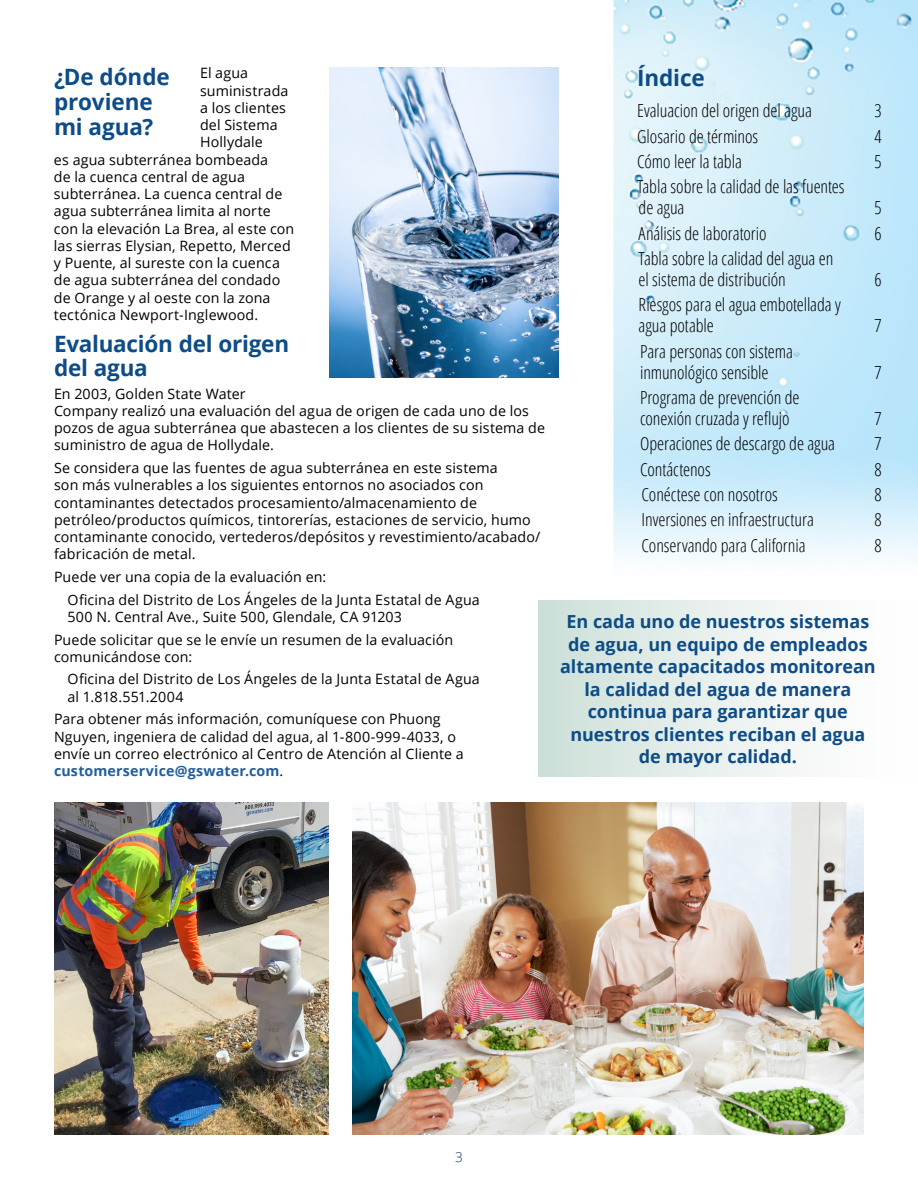
<style>
.page{position:relative;width:918px;height:1188px;background:#fff}
.page>*{position:absolute;margin:0;border:0;box-sizing:border-box;transform-origin:0 0}
.t1{font:700 22.5px/25.2px "Open Sans";letter-spacing:-.005em;color:#0d4c87}
.t2{font:300 18px/21px "Open Sans Condensed";letter-spacing:-.005em;color:#000}
.t3{font:700 18px/22.5px "Open Sans";letter-spacing:-.005em;color:#0d4c87;text-align:center}
.t4{font:14.25px/17.2px "Open Sans";letter-spacing:.01em;color:#000}
.t5{font:300 13.5px "Open Sans";color:#1a2d5c}
.s1{font-weight:700;color:#215e9e}
</style>
<div class="page">
<img style="left:613px;top:0;width:305px;height:560px">
<img style="left:330px;top:68px;width:229px;height:310px">
<img style="left:353px;top:802px;width:511px;height:332px">
<img style="left:54px;top:802px;width:274px;height:333px">
<div style="left:539px;top:600px;width:379px;height:176px;background:linear-gradient(to right,#cfe1d9,#fff)"></div>
<h1 class="t1" style="left:54px;top:63px;width:117px">¿De dónde proviene mi agua?</h1>
<p class="t4" style="left:200px;top:64px;width:50px">El agua</p>
<p class="t4" style="left:200px;top:81px;width:90px">suministrada</p>
<p class="t4" style="left:200px;top:99px;width:87px">a los clientes</p>
<p class="t4" style="left:200px;top:116px;width:79px">del Sistema</p>
<p class="t4" style="left:200px;top:133px;width:64px">Hollydale</p>
<p class="t4" style="left:54px;top:151px;width:216px">es agua subterránea bombeada</p>
<p class="t4" style="left:54px;top:168px;width:192px">de la cuenca central de agua</p>
<p class="t4" style="left:54px;top:185px;width:230px">subterránea. La cuenca central de</p>
<p class="t4" style="left:54px;top:202px;width:218px">agua subterránea limita al norte</p>
<p class="t4" style="left:54px;top:220px;width:242px">con la elevación La Brea, al este con</p>
<p class="t4" style="left:54px;top:237px;width:238px">las sierras Elysian, Repetto, Merced</p>
<p class="t4" style="left:54px;top:254px;width:227px">y Puente, al sureste con la cuenca</p>
<p class="t4" style="left:54px;top:271px;width:228px">de agua subterránea del condado</p>
<p class="t4" style="left:54px;top:289px;width:218px">de Orange y al oeste con la zona</p>
<p class="t4" style="left:54px;top:306px;width:206px">tectónica Newport-Inglewood.</p>
<h1 class="t1" style="left:54px;top:331px;width:237px;line-height:24px">Evaluación del origen del agua</h1>
<p class="t4" style="left:54px;top:384px;width:493px">En 2003, Golden State Water<br>Company realizó una evaluación del agua de origen de cada uno de los pozos de agua subterránea que abastecen a los clientes de su sistema de suministro de agua de Hollydale.</p>
<p class="t4" style="left:54px;top:459px;width:488px">Se considera que las fuentes de agua subterránea en este sistema<br>son más vulnerables a los siguientes entornos no asociados con contaminantes detectados procesamiento/almacenamiento de petróleo/productos químicos, tintorerías, estaciones de servicio, humo contaminante conocido, vertederos/depósitos y revestimiento/acabado/ fabricación de metal.</p>
<p class="t4" style="left:67px;top:565px;width:414px;line-height:22.6px;text-indent:-13px">Puede ver una copia de la evaluación en:<br>Oficina del Distrito de Los Ángeles de la Junta Estatal de Agua</p>
<p class="t4" style="left:54px;top:605px;width:401px;line-height:22.6px;text-indent:13px">500 N. Central Ave., Suite 500, Glendale, CA 91203<br>Puede solicitar que se le envíe un resumen de la evaluación</p>
<p class="t4" style="left:67px;top:645px;width:414px;line-height:22.6px;text-indent:-13px">comunicándose con:<br>Oficina del Distrito de Los Ángeles de la Junta Estatal de Agua</p>
<p class="t4" style="left:54px;top:685px;width:388px;line-height:22.6px;text-indent:13px">al 1.818.551.2004<br>Para obtener más información, comuníquese con Phuong</p>
<p class="t4" style="left:54px;top:727px;width:411px">Nguyen, ingeniera de calidad del agua, al 1-800-999-4033, o envíe un correo electrónico al Centro de Atención al Cliente a <span class="s1">customerservice@gswater.com</span>.</p>
<h1 class="t1" style="left:637px;top:64px;width:69px">Índice</h1>
<p class="t2" style="left:637px;top:100px;width:176px">Evaluacion del origen del agua</p>
<p class="t2" style="left:874px;top:100px;width:9px">3</p>
<p class="t2" style="left:637px;top:125px;width:123px">Glosario de términos</p>
<p class="t2" style="left:874px;top:125px;width:9px">4</p>
<p class="t2" style="left:637px;top:150px;width:106px">Cómo leer la tabla</p>
<p class="t2" style="left:874px;top:150px;width:9px">5</p>
<p class="t2" style="left:637px;top:176px;width:209px">Tabla sobre la calidad de las fuentes de agua</p>
<p class="t2" style="left:874px;top:197px;width:9px">5</p>
<p class="t2" style="left:639px;top:222px;width:130px">Análisis de laboratorio</p>
<p class="t2" style="left:874px;top:222px;width:9px">6</p>
<p class="t2" style="left:639px;top:247px;width:196px">Tabla sobre la calidad del agua en el sistema de distribución</p>
<p class="t2" style="left:874px;top:268px;width:9px">6</p>
<p class="t2" style="left:639px;top:294px;width:204px">Riesgos para el agua embotellada y agua potable</p>
<p class="t2" style="left:640px;top:340px;width:154px">Para personas con sistema inmunológico sensible</p>
<p class="t2" style="left:640px;top:386px;width:161px">Programa de prevención de conexión cruzada y reflujo</p>
<p class="t2" style="left:874px;top:315px;width:9px">7</p>
<p class="t2" style="left:874px;top:361px;width:9px">7</p>
<p class="t2" style="left:874px;top:407px;width:9px">7</p>
<p class="t2" style="left:640px;top:433px;width:197px">Operaciones de descargo de agua</p>
<p class="t2" style="left:874px;top:433px;width:9px">7</p>
<p class="t2" style="left:640px;top:458px;width:72px">Contáctenos</p>
<p class="t2" style="left:874px;top:458px;width:9px">8</p>
<p class="t2" style="left:642px;top:483px;width:138px">Conéctese con nosotros</p>
<p class="t2" style="left:874px;top:483px;width:9px">8</p>
<p class="t2" style="left:642px;top:509px;width:174px">Inversiones en infraestructura</p>
<p class="t2" style="left:874px;top:509px;width:9px">8</p>
<p class="t2" style="left:642px;top:534px;width:165px">Conservando para California</p>
<p class="t2" style="left:874px;top:534px;width:9px">8</p>
<p class="t3" style="left:560px;top:610px;width:317px">En cada uno de nuestros sistemas de agua, un equipo de empleados altamente capacitados monitorean la calidad del agua de manera continua para garantizar que nuestros clientes reciban el agua de mayor calidad.</p>
<p class="t5" style="left:455px;top:1147px;width:9px">3</p>
</div>
